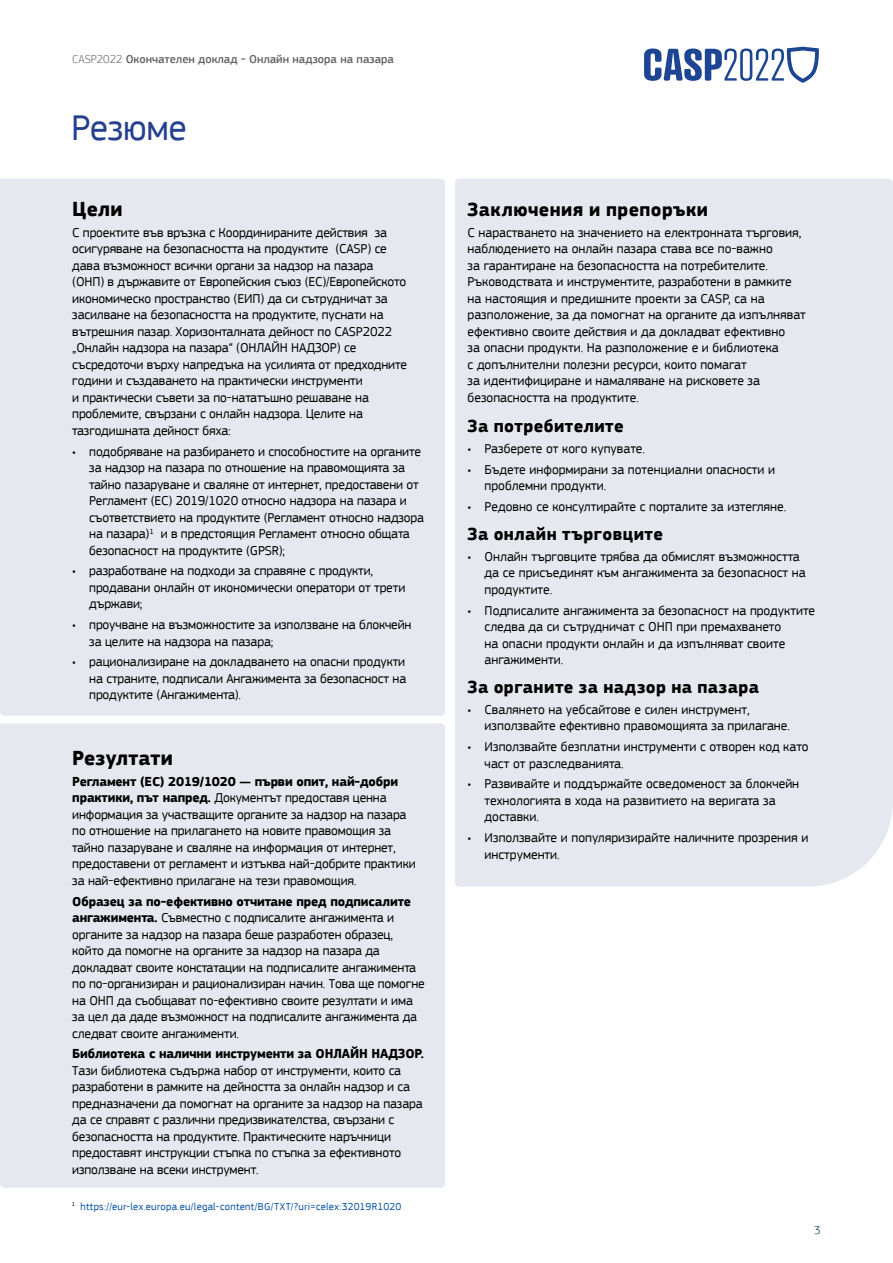
<style>
.page{position:relative;width:893px;height:1263px;background:#fff}
.page>*{position:absolute;margin:0;border:0;box-sizing:border-box;transform-origin:0 0}
.t1{font:37.5px "EC Square Sans Pro";letter-spacing:-.01em;color:#25408f}
.t2{font:700 21px "EC Square Sans Pro";letter-spacing:.005em;color:#000}
.t3{font:700 19.5px "EC Square Sans Pro";letter-spacing:.025em;color:#000}
.t4{font:700 18px "EC Square Sans Pro";letter-spacing:.025em;color:#000}
.t5{font:13.5px/16.5px "EC Square Sans Pro";letter-spacing:-.01em;color:#000}
.t6{font:700 13.5px "EC Square Sans Pro";letter-spacing:-.01em;color:#000}
.t7{font:500 12px "EC Square Sans Pro";color:#636466}
.t8{font:300 12px "EC Square Sans Pro";color:#02405d}
.t9{font:10.5px "EC Square Sans Pro";letter-spacing:.02em;color:#034ea2}
.s1{font-weight:300}
.s2{font-weight:700}
</style>
<div class="page">
<svg style="left:644px;top:47px;width:175px;height:36px"></svg>
<div style="left:0;top:179px;width:445px;height:537px;background:#e6e8ef"></div>
<div style="left:0;top:723px;width:445px;height:465px;background:#e6e8ef"></div>
<div style="left:455px;top:179px;width:438px;height:708px;background:#e6e8ef"></div>
<p class="t7" style="left:72px;top:52px;width:323px"><span class="s1">CASP2022</span> Окончателен доклад - Онлайн надзора на пазара</p>
<h1 class="t1" style="left:71px;top:105px;width:117px">Резюме</h1>
<h2 class="t2" style="left:72px;top:196px;width:52px">Цели</h2>
<p class="t5" style="left:72px;top:224px;width:336px">С проектите във връзка с Координираните действия за осигуряване на безопасността на продуктите (CASP) се дава възможност всички органи за надзор на пазара (ОНП) в държавите от Европейския съюз (ЕС)/Европейското икономическо пространство (ЕИП) да си сътрудничат за засилване на безопасността на продуктите, пуснати на вътрешния пазар. Хоризонталната дейност по CASP2022 „Онлайн надзора на пазара“ (ОНЛАЙН НАДЗОР) се съсредоточи върху напредъка на усилията от предходните години и създаването на практически инструменти<br>и практически съвети за по-нататъшно решаване на проблемите, свързани с онлайн надзора. Целите на тазгодишната дейност бяха:</p>
<p class="t5" style="left:89px;top:443px;width:336px;text-indent:-17px">• подобряване на разбирането и способностите на органите за надзор на пазара по отношение на правомощията за тайно пазаруване и сваляне от интернет, предоставени от Регламент (ЕС) 2019/1020 относно надзора на пазара и съответствието на продуктите (Регламент относно надзора на пазара)<sup>1</sup> и в предстоящия Регламент относно общата безопасност на продуктите (GPSR);</p>
<p class="t5" style="left:89px;top:563px;width:317px;text-indent:-17px">• разработване на подходи за справяне с продукти, продавани онлайн от икономически оператори от трети държави;</p>
<p class="t5" style="left:89px;top:616px;width:324px;text-indent:-17px">• проучване на възможностите за използване на блокчейн за целите на надзора на пазара;</p>
<p class="t5" style="left:89px;top:654px;width:318px;text-align:justify;text-indent:-17px">• рационализиране на докладването на опасни продукти на страните, подписали Ангажимента за безопасност на продуктите (Ангажимента).</p>
<h2 class="t2" style="left:72px;top:745px;width:102px">Резултати</h2>
<p class="t5" style="left:72px;top:773px;width:345px"><span class="s2">Регламент (ЕС) 2019/1020 — първи опит, най-добри практики, път напред.</span> Документът предоставя ценна информация за участващите органите за надзор на пазара по отношение на прилагането на новите правомощия за тайно пазаруване и сваляне на информация от интернет, предоставени от регламент и изтъква най-добрите практики за най-ефективно прилагане на тези правомощия.</p>
<p class="t5" style="left:72px;top:893px;width:354px"><span class="s2">Образец за по-ефективно отчитане пред подписалите ангажимента.</span> Съвместно с подписалите ангажимента и органите за надзор на пазара беше разработен образец, който да помогне на органите за надзор на пазара да докладват своите констатации на подписалите ангажимента по по-организиран и рационализиран начин. Това ще помогне на ОНП да съобщават по-ефективно своите резултати и има за цел да даде възможност на подписалите ангажимента да следват своите ангажименти.</p>
<p class="t6" style="left:72px;top:1046px;width:353px">Библиотека с налични инструменти за ОНЛАЙН НАДЗОР.</p>
<p class="t5" style="left:72px;top:1062px;width:352px">Тази библиотека съдържа набор от инструменти, които са разработени в рамките на дейността за онлайн надзор и са предназначени да помогнат на органите за надзор на пазара да се справят с различни предизвикателства, свързани с безопасността на продуктите. Практическите наръчници предоставят инструкции стъпка по стъпка за ефективното използване на всеки инструмент.</p>
<p class="t9" style="left:72px;top:1200px;width:331px"><sup>1</sup> https://eur-lex.europa.eu/legal-content/BG/TXT/?uri=celex:32019R1020</p>
<h3 class="t3" style="left:468px;top:198px;width:242px">Заключения и препоръки</h3>
<p class="t5" style="left:468px;top:224px;width:340px">С нарастването на значението на електронната търговия, наблюдението на онлайн пазара става все по-важно<br>за гарантиране на безопасността на потребителите.<br>Ръководствата и инструментите, разработени в рамките на настоящия и предишните проекти за CASP, са на разположение, за да помогнат на органите да изпълняват ефективно своите действия и да докладват ефективно<br>за опасни продукти. На разположение е и библиотека<br>с допълнителни полезни ресурси, които помагат<br>за идентифициране и намаляване на рисковете за безопасността на продуктите.</p>
<h3 class="t4" style="left:468px;top:415px;width:158px">За потребителите</h3>
<p class="t5" style="left:468px;top:440px;width:179px">• Разберете от кого купувате.</p>
<p class="t5" style="left:485px;top:461px;width:292px;text-indent:-17px">• Бъдете информирани за потенциални опасности и проблемни продукти.</p>
<p class="t5" style="left:468px;top:498px;width:320px">• Редовно се консултирайте с порталите за изтегляне.</p>
<h3 class="t4" style="left:468px;top:523px;width:197px">За онлайн търговците</h3>
<p class="t5" style="left:485px;top:548px;width:323px;text-indent:-17px">• Онлайн търговците трябва да обмислят възможността да се присъединят към ангажимента за безопасност на продуктите.</p>
<p class="t5" style="left:485px;top:602px;width:332px;text-indent:-17px">• Подписалите ангажимента за безопасност на продуктите следва да си сътрудничат с ОНП при премахването<br>на опасни продукти онлайн и да изпълняват своите ангажименти.</p>
<h3 class="t4" style="left:468px;top:676px;width:293px">За органите за надзор на пазара</h3>
<p class="t5" style="left:485px;top:701px;width:307px;text-indent:-17px">• Свалянето на уебсайтове е силен инструмент, използвайте ефективно правомощията за прилагане.</p>
<p class="t5" style="left:485px;top:738px;width:326px;text-indent:-17px">• Използвайте безплатни инструменти с отворен код като част от разследванията.</p>
<p class="t5" style="left:485px;top:776px;width:316px;text-indent:-17px">• Развивайте и поддържайте осведоменост за блокчейн технологията в хода на развитието на веригата за доставки.</p>
<p class="t5" style="left:485px;top:829px;width:325px;text-indent:-17px">• Използвайте и популяризирайте наличните прозрения и инструменти.</p>
<p class="t8" style="left:814px;top:1223px;width:8px">3</p>
</div>
